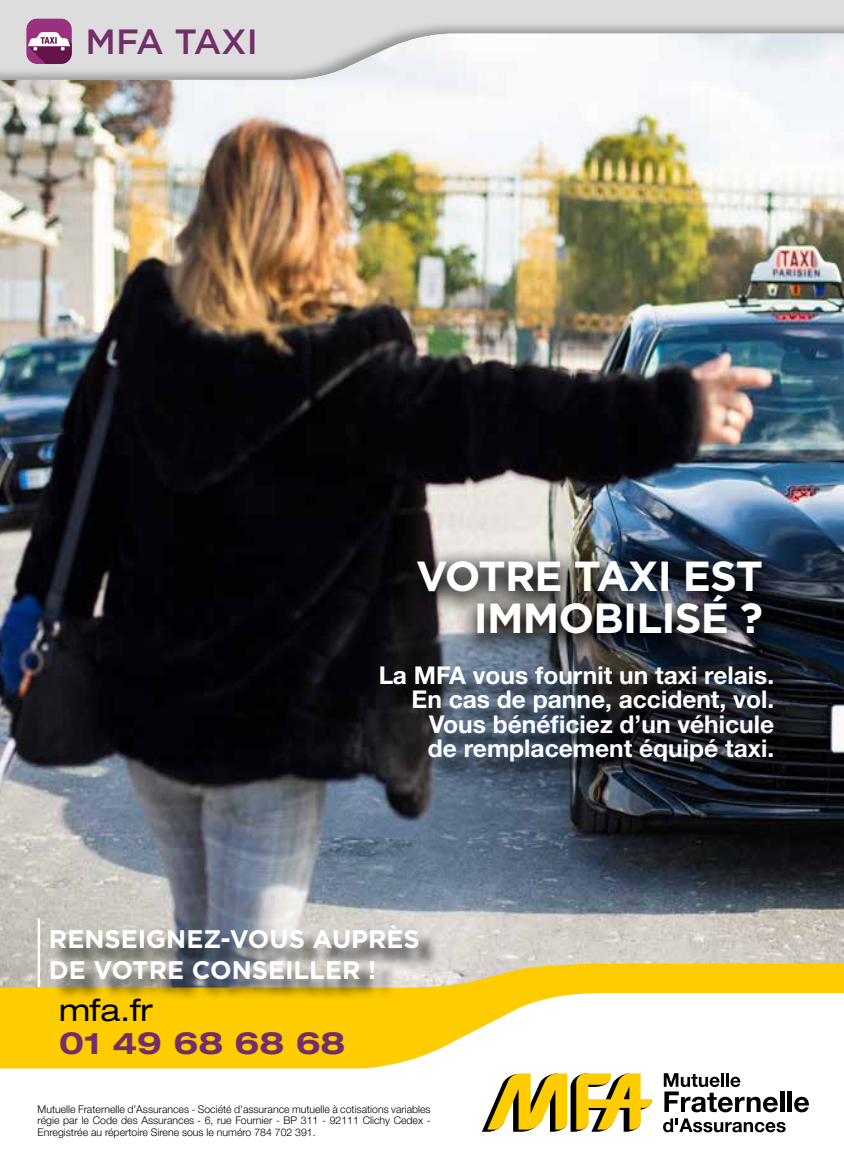
<style>
.page{position:relative;width:844px;height:1166px;background:#fff}
.page>*{position:absolute;margin:0;border:0;box-sizing:border-box;transform-origin:0 0}
.t1{font:700 42px/42px "Gotham";letter-spacing:-.02em;color:#fff;text-align:right}
.t2{font:500 35px "Gotham";letter-spacing:-.015em;color:#722e6a}
.t3{font:700 expanded 30.45px "Helvetica Neue LT Pro";color:#722e6a}
.t4{font:expanded 30.45px "Helvetica Neue LT Pro";color:#000}
.t5{font:700 25.38px/30.8px "Gotham";color:#fff}
.t6{font:700 24.5px/24.5px "Helvetica Neue LT Std";color:#fff;text-align:right}
.t7{font:300 10.5px/11.4px "Helvetica Neue LT Pro";color:#000;text-align:justify}
</style>
<div class="page">
<div style="left:0;top:0;width:843px;height:119px;background:#deddde"></div>
<div style="left:0;top:20px;width:843px;height:128px;background:#000;opacity:.47"></div>
<img style="left:0;top:34px;width:843px;height:929px">
<svg style="left:482px;top:1073px;width:170px;height:59px"></svg>
<svg style="left:663px;top:1073px;width:114px;height:39px"></svg>
<hr style="left:780px;top:1091px;width:4px;height:21px;background:#000">
<hr style="left:787px;top:1091px;width:4px;height:21px;background:#000">
<svg style="left:794px;top:1097px;width:14px;height:15px"></svg>
<svg style="left:663px;top:1118px;width:122px;height:14px"></svg>
<hr style="left:38px;top:918px;width:2px;height:70px;background:#fff">
<svg style="left:26px;top:18px;width:46px;height:46px;background:#a25b8f"></svg>
<svg style="left:0;top:963px;width:843px;height:105px;fill:#fc0"></svg>
<div style="left:53px;top:927px;width:386px;height:73px;background:#000;opacity:.75"></div>
<img style="left:398px;top:547px;width:382px;height:113px">
<div style="left:383px;top:669px;width:411px;height:114px;background:#000;opacity:.75"></div>
<h2 class="t2" style="left:86px;top:19px;width:174px">MFA TAXI</h2>
<h1 class="t1" style="left:416px;top:555px;width:348px">VOTRE TAXI EST<br>IMMOBILISÉ ?</h1>
<h3 class="t6" style="left:378px;top:662px;width:397px">La MFA vous fournit un taxi relais.<br>En cas de panne, accident, vol.<br>Vous bénéficiez d’un véhicule<br>de remplacement équipé taxi.</h3>
<h3 class="t5" style="left:49px;top:923px;width:372px">RENSEIGNEZ-VOUS AUPRÈS<br>DE VOTRE CONSEILLER !</h3>
<h3 class="t4" style="left:59px;top:991px;width:95px">mfa.fr</h3>
<h3 class="t3" style="left:59px;top:1023px;width:287px">01 49 68 68 68</h3>
<p class="t7" style="left:38px;top:1103px;width:394px">Mutuelle Fraternelle d’Assurances - Société d’assurance mutuelle à cotisations variables régie par le Code des Assurances - 6, rue Fournier - BP 311 - 92111 Clichy Cedex - Enregistrée au répertoire Sirene sous le numéro 784 702 391.</p>
</div>
